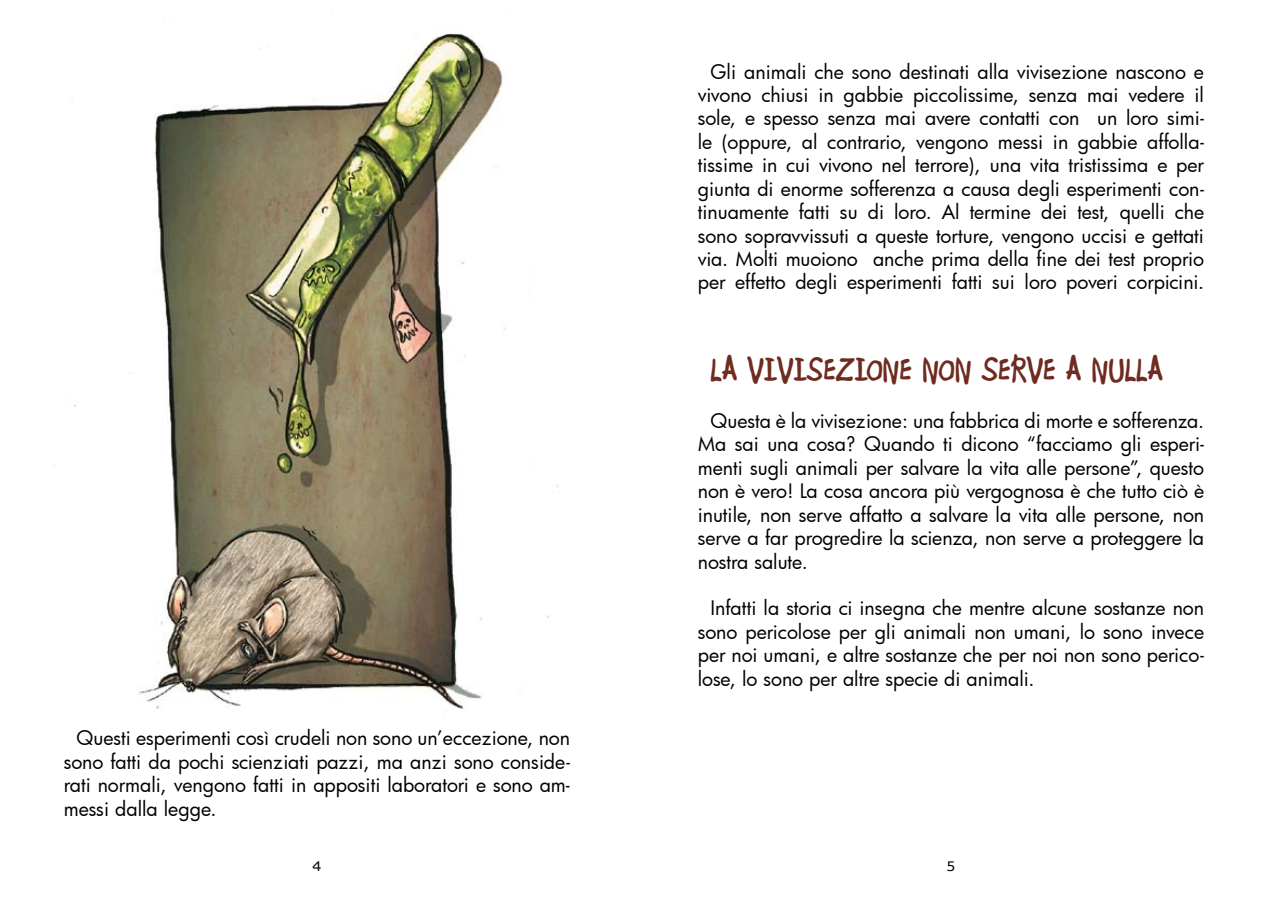
<style>
.page{position:relative;width:1268px;height:902px;background:#fff}
.page>*{position:absolute;margin:0;border:0;box-sizing:border-box;transform-origin:0 0}
.t1{font:700 37.5px "Boopee";color:#6f2b20}
.t2{font:19.5px/23.4px "Futura Bk";letter-spacing:-.005em;color:#000;text-align:justify}
.t3{font:13.5px "Toyota Display";color:#000}
</style>
<div class="page">
<img style="left:74px;top:34px;width:485px;height:675px">
<p class="t2" style="left:697px;top:59px;width:507px;text-indent:13px">Gli animali che sono destinati alla vivisezione nascono e vivono chiusi in gabbie piccolissime, senza mai vedere il sole, e spesso senza mai avere contatti con un loro simi&shy;le (oppure, al contrario, vengono messi in gabbie affolla&shy;tissime in cui vivono nel terrore), una vita tristissima e per giunta di enorme sofferenza a causa degli esperimenti con&shy;tinuamente fatti su di loro. Al termine dei test, quelli che sono sopravvissuti a queste torture, vengono uccisi e gettati via. Molti muoiono anche prima della fine dei test proprio per effetto degli esperimenti fatti sui loro poveri corpicini.</p>
<p class="t2" style="left:64px;top:726px;width:507px;text-indent:13px">Questi esperimenti così crudeli non sono un’eccezione, non sono fatti da pochi scienziati pazzi, ma anzi sono conside&shy;rati normali, vengono fatti in appositi laboratori e sono am&shy;messi dalla legge.</p>
<h1 class="t1" style="left:710px;top:347px;width:454px">LA VIVISEZIONE NON SERVE A NULLA</h1>
<p class="t2" style="left:697px;top:409px;width:508px;text-indent:13px">Questa è la vivisezione: una fabbrica di morte e sofferenza.<br>Ma sai una cosa? Quando ti dicono “facciamo gli esperi&shy;menti sugli animali per salvare la vita alle persone”, questo non è vero! La cosa ancora più vergognosa è che tutto ciò è inutile, non serve affatto a salvare la vita alle persone, non serve a far progredire la scienza, non serve a proteggere la nostra salute.</p>
<p class="t2" style="left:697px;top:596px;width:507px;text-indent:13px">Infatti la storia ci insegna che mentre alcune sostanze non sono pericolose per gli animali non umani, lo sono invece per noi umani, e altre sostanze che per noi non sono perico&shy;lose, lo sono per altre specie di animali.</p>
<p class="t3" style="left:312px;top:856px;width:10px">4</p>
<p class="t3" style="left:946px;top:856px;width:9px">5</p>
</div>
